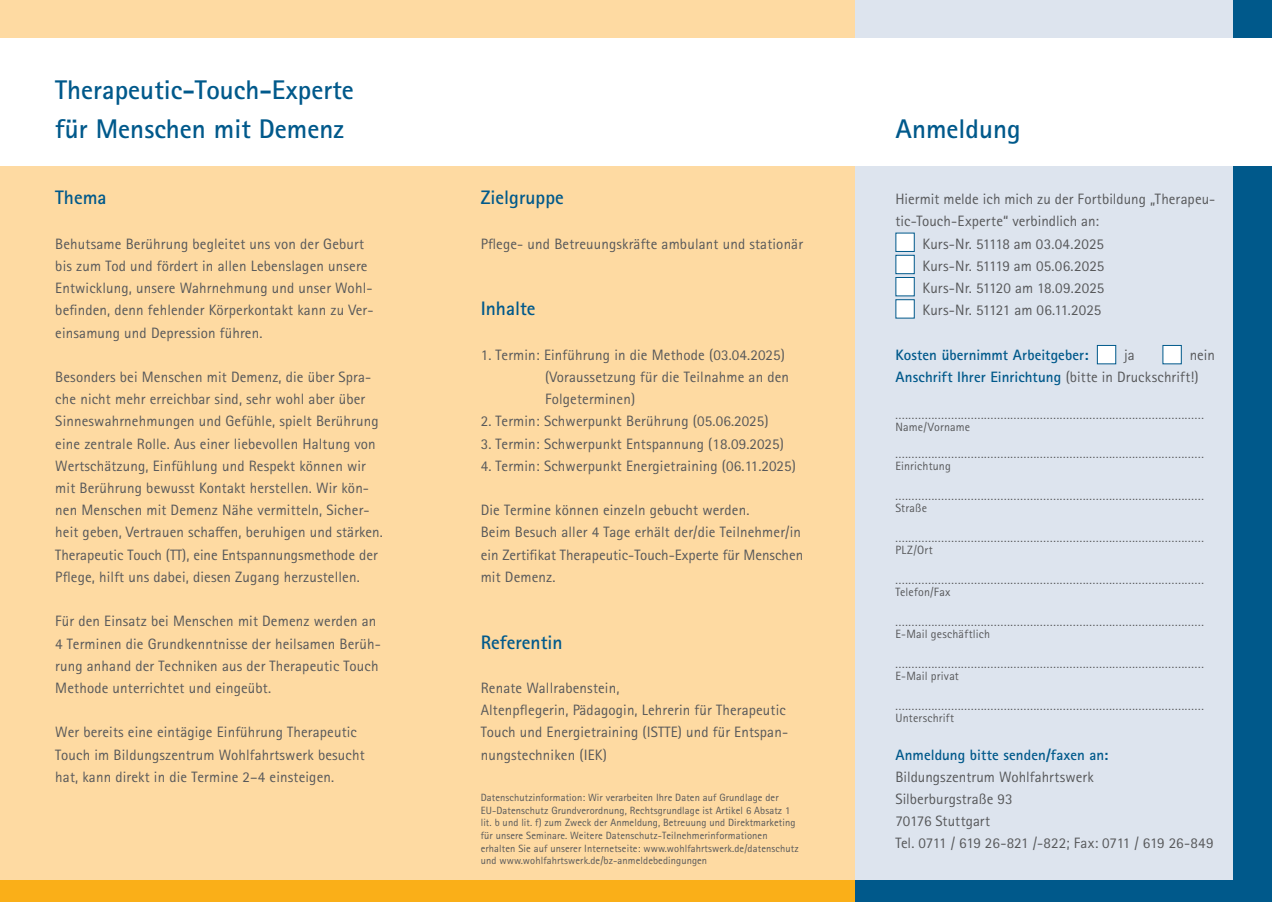
<style>
.page{position:relative;width:1272px;height:902px;background:#fff}
.page>*{position:absolute;margin:0;border:0;box-sizing:border-box;transform-origin:0 0}
.t1{font:700 27px/39px "Rotis Sans Serif Std";color:#00598b}
.t2{font:700 19.5px "Rotis Sans Serif Std";color:#00598b}
.t3{font:15px/22.2px "Rotis Sans Serif Std";letter-spacing:.01em;color:#57585a}
.t4{font:700 15px "Rotis Sans Serif Std";letter-spacing:.005em;color:#00598b}
.t5{font:12px/12px "Rotis Sans Serif Std";letter-spacing:.015em;color:#57585a}
.t6{font:10.5px/12.6px "Rotis Sans Serif Std";letter-spacing:.01em;color:#57585a}
.s1{font-weight:700;color:#00598b}
</style>
<div class="page">
<div style="left:0;top:0;width:1271px;height:901px;background:#fedaa2"></div>
<div style="left:855px;top:0;width:416px;height:901px;background:#dde4ee"></div>
<div style="left:0;top:880px;width:855px;height:21px;background:#faaf18"></div>
<div style="left:855px;top:880px;width:416px;height:21px;background:#00598b"></div>
<div style="left:1233px;top:0;width:38px;height:901px;background:#00598b"></div>
<div style="left:895px;top:233px;width:19px;height:19px;background:#fff"></div>
<div style="left:895px;top:255px;width:19px;height:19px;background:#fff;border:1px solid #00598b"></div>
<div style="left:895px;top:277px;width:19px;height:19px;background:#fff"></div>
<div style="left:895px;top:299px;width:19px;height:19px;background:#fff"></div>
<div style="left:1096px;top:345px;width:20px;height:19px;background:#fff;border:1px solid #00598b"></div>
<div style="left:1162px;top:345px;width:19px;height:19px;background:#fff"></div>
<div style="left:0;top:38px;width:1271px;height:128px;background:#fff"></div>
<h1 class="t1" style="left:55px;top:70px;width:300px">Therapeutic-Touch-Experte für Menschen mit Demenz</h1>
<h2 class="t2" style="left:55px;top:185px;width:53px">Thema</h2>
<p class="t3" style="left:55px;top:232px;width:320px">Behutsame Berührung begleitet uns von der Geburt bis zum Tod und fördert in allen Lebenslagen unsere Entwicklung, unsere Wahrnehmung und unser Wohl&shy;befinden, denn fehlender Körperkontakt kann zu Ver&shy;einsamung und Depression führen.</p>
<p class="t3" style="left:55px;top:366px;width:329px">Besonders bei Menschen mit Demenz, die über Spra&shy;che nicht mehr erreichbar sind, sehr wohl aber über Sinneswahrnehmungen und Gefühle, spielt Berührung eine zentrale Rolle. Aus einer liebevollen Haltung von Wertschätzung, Einfühlung und Respekt können wir mit Berührung bewusst Kontakt herstellen. Wir kön&shy;nen Menschen mit Demenz Nähe vermitteln, Sicher&shy;heit geben, Vertrauen schaffen, beruhigen und stärken.<br>Therapeutic Touch (TT), eine Entspannungsmethode der Pflege, hilft uns dabei, diesen Zugang herzustellen.</p>
<p class="t3" style="left:55px;top:610px;width:327px">Für den Einsatz bei Menschen mit Demenz werden an 4 Terminen die Grundkenntnisse der heilsamen Berüh&shy;rung anhand der Techniken aus der Therapeutic Touch Methode unterrichtet und eingeübt.</p>
<p class="t3" style="left:55px;top:721px;width:311px">Wer bereits eine eintägige Einführung Therapeutic<br>Touch im Bildungszentrum Wohlfahrtswerk besucht hat, kann direkt in die Termine 2–4 einsteigen.</p>
<h2 class="t2" style="left:480px;top:185px;width:85px">Zielgruppe</h2>
<p class="t3" style="left:480px;top:232px;width:324px">Pflege- und Betreuungskräfte ambulant und stationär</p>
<h2 class="t2" style="left:480px;top:296px;width:56px">Inhalte</h2>
<p class="t3" style="left:545px;top:343px;width:245px;text-indent:-64px">1. Termin: Einführung in die Methode (03.04.2025) (Voraussetzung für die Teilnahme an den<br>Folgeterminen)</p>
<p class="t3" style="left:480px;top:410px;width:289px">2. Termin: Schwerpunkt Berührung (05.06.2025)</p>
<p class="t3" style="left:480px;top:432px;width:305px">3. Termin: Schwerpunkt Entspannung (18.09.2025)</p>
<p class="t3" style="left:480px;top:454px;width:317px">4. Termin: Schwerpunkt Energietraining (06.11.2025)</p>
<p class="t3" style="left:480px;top:499px;width:324px">Die Termine können einzeln gebucht werden.<br>Beim Besuch aller 4 Tage erhält der/die Teilnehmer/in ein Zertifikat Therapeutic-Touch-Experte für Menschen mit Demenz.</p>
<h2 class="t2" style="left:480px;top:629px;width:83px">Referentin</h2>
<p class="t3" style="left:480px;top:676px;width:309px">Renate Wallrabenstein,<br>Altenpflegerin, Pädagogin, Lehrerin für Therapeutic Touch und Energietraining (ISTTE) und für Entspan&shy;nungstechniken (IEK)</p>
<p class="t6" style="left:480px;top:791px;width:319px">Datenschutzinformation: Wir verarbeiten Ihre Daten auf Grundlage der EU-Datenschutz Grundverordnung, Rechtsgrundlage ist Artikel 6 Absatz 1 lit. b und lit. f) zum Zweck der Anmeldung, Betreuung und Direktmarketing für unsere Seminare. Weitere Datenschutz-Teilnehmerinformationen erhalten Sie auf unserer Internetseite: www.wohlfahrtswerk.de/datenschutz und www.wohlfahrtswerk.de/bz-anmeldebedingungen</p>
<h1 class="t1" style="left:895px;top:109px;width:127px">Anmeldung</h1>
<p class="t3" style="left:895px;top:188px;width:321px">Hiermit melde ich mich zu der Fortbildung „Therapeu-</p>
<p class="t3" style="left:895px;top:210px;width:205px">tic-Touch-Experte“ verbindlich an:</p>
<p class="t3" style="left:922px;top:232px;width:183px">Kurs-Nr. 51118 am 03.04.2025</p>
<p class="t3" style="left:922px;top:255px;width:183px">Kurs-Nr. 51119 am 05.06.2025</p>
<p class="t3" style="left:922px;top:277px;width:183px">Kurs-Nr. 51120 am 18.09.2025</p>
<p class="t3" style="left:922px;top:299px;width:180px">Kurs-Nr. 51121 am 06.11.2025</p>
<p class="t4" style="left:895px;top:345px;width:194px">Kosten übernimmt Arbeitgeber:</p>
<p class="t3" style="left:1124px;top:343px;width:12px">ja</p>
<p class="t3" style="left:895px;top:343px;width:321px;text-indent:294px">nein<br><span class="s1">Anschrift Ihrer Einrichtung</span> (bitte in Druckschrift!)</p>
<p class="t5" style="left:895px;top:409px;width:310px">..............................................................................................<br>Name/Vorname</p>
<p class="t5" style="left:895px;top:448px;width:310px">..............................................................................................<br>Einrichtung</p>
<p class="t5" style="left:895px;top:490px;width:310px">..............................................................................................<br>Straße</p>
<p class="t5" style="left:895px;top:532px;width:310px">..............................................................................................<br>PLZ/Ort</p>
<p class="t5" style="left:895px;top:574px;width:310px">..............................................................................................<br>Telefon/Fax</p>
<p class="t5" style="left:895px;top:616px;width:310px">..............................................................................................<br>E-Mail geschäftlich</p>
<p class="t5" style="left:895px;top:658px;width:310px">..............................................................................................<br>E-Mail privat</p>
<p class="t5" style="left:895px;top:700px;width:310px">..............................................................................................<br>Unterschrift</p>
<p class="t4" style="left:895px;top:745px;width:214px">Anmeldung bitte senden/faxen an:</p>
<p class="t3" style="left:895px;top:765px;width:319px">Bildungszentrum Wohlfahrtswerk<br>Silberburgstraße 93<br>70176 Stuttgart<br>Tel. 0711 / 619 26-821 /-822; Fax: 0711 / 619 26-849</p>
</div>
